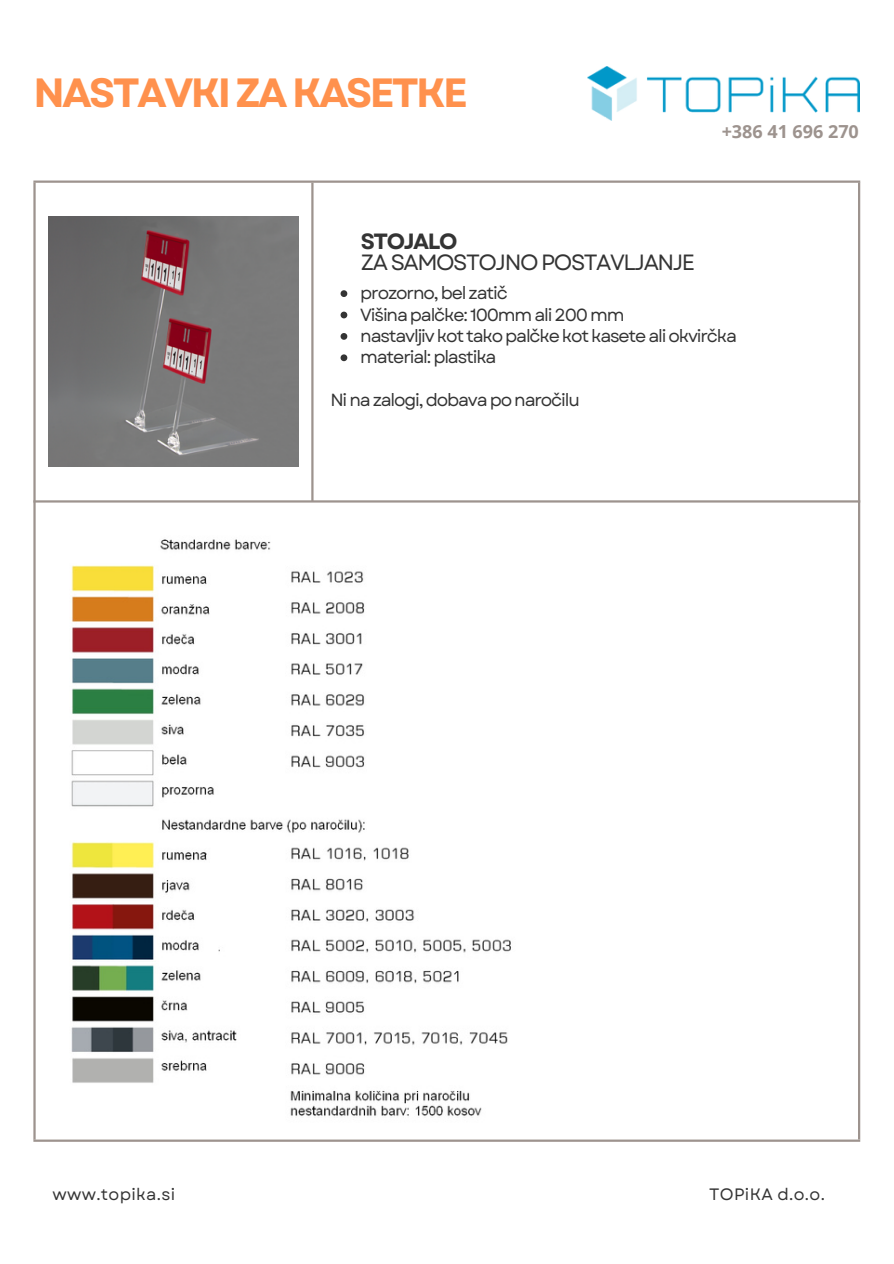
<style>
.page{position:relative;width:894px;height:1264px;background:#fff}
.page>*{position:absolute;margin:0;border:0;box-sizing:border-box;transform-origin:0 0}
.t1{font:700 40.8px "Garet";letter-spacing:-.065em;color:#ff914d}
.t2{font:22.05px/21.3px "Garet";letter-spacing:-.065em;color:#343434}
.t3{font:700 18px "Open Sans";color:#9d938e}
.t4{font:17.55px "Garet";letter-spacing:-.065em;color:#343434}
.t5{font:16.5px "Garet";letter-spacing:.02em;color:#343434}
.s1{font-weight:700}
</style>
<div class="page">
<hr style="left:33px;top:180px;width:827px;height:3px;background:#9d938e">
<hr style="left:33px;top:1139px;width:827px;height:2px;background:#9d938e">
<hr style="left:33px;top:500px;width:827px;height:2px;background:#9d938e">
<hr style="left:311px;top:183px;width:2px;height:318px;background:#9d938e">
<hr style="left:857px;top:182px;width:3px;height:957px;background:#9d938e">
<hr style="left:33px;top:183px;width:3px;height:956px;background:#9d938e">
<img style="left:587px;top:66px;width:272px;height:54px">
<img style="left:71px;top:539px;width:440px;height:578px">
<img style="left:49px;top:217px;width:249px;height:249px">
<svg style="left:340px;top:290px;width:7px;height:7px"></svg>
<svg style="left:340px;top:311px;width:7px;height:7px"></svg>
<svg style="left:340px;top:333px;width:7px;height:7px"></svg>
<svg style="left:340px;top:354px;width:7px;height:7px"></svg>
<p class="t1" style="left:33px;top:63px;width:436px">NASTAVKI ZA KASETKE</p>
<p class="t3" style="left:721px;top:119px;width:139px">+386 41 696 270</p>
<h2 class="t2" style="left:361px;top:230px;width:336px"><span class="s1">STOJALO<br></span>ZA SAMOSTOJNO POSTAVLJANJE</h2>
<p class="t4" style="left:360px;top:280px;width:149px">prozorno, bel zatič</p>
<p class="t4" style="left:360px;top:302px;width:266px">Višina palčke: 100mm ali 200 mm</p>
<p class="t4" style="left:360px;top:323px;width:378px">nastavljiv kot tako palčke kot kasete ali okvirčka</p>
<p class="t4" style="left:360px;top:344px;width:138px">material: plastika</p>
<p class="t4" style="left:330px;top:387px;width:251px">Ni na zalogi, dobava po naročilu</p>
<p class="t5" style="left:52px;top:1182px;width:124px">www.topika.si</p>
<p class="t5" style="left:709px;top:1182px;width:117px">TOPiKA d.o.o.</p>
</div>
